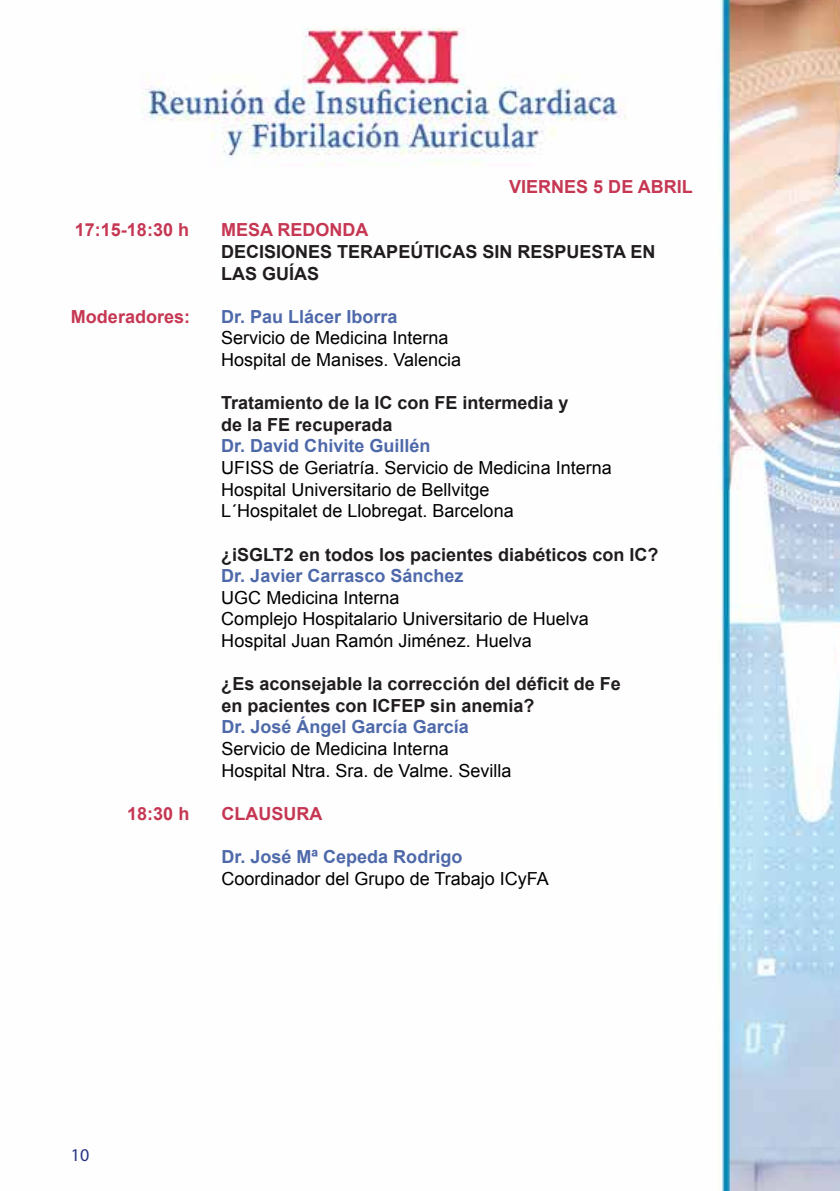
<style>
.page{position:relative;width:840px;height:1191px;background:#fff}
.page>*{position:absolute;margin:0;border:0;box-sizing:border-box;transform-origin:0 0}
.t1{font:18px/21.6px "Arial";color:#000}
.t2{font:700 18px/21.6px "Arial";color:#211d1e}
.t3{font:700 18px "Arial";color:#4e69aa}
.t4{font:700 18px "Arial";color:#c63753}
.t5{font:18px "Myriad Pro";color:#283583}
</style>
<div class="page">
<img style="left:142px;top:0;width:697px;height:1191px">
<p class="t4" style="left:509px;top:175px;width:185px">VIERNES 5 DE ABRIL</p>
<p class="t4" style="left:75px;top:218px;width:116px">17:15-18:30 h</p>
<p class="t4" style="left:221px;top:218px;width:149px">MESA REDONDA</p>
<p class="t2" style="left:221px;top:241px;width:436px">DECISIONES TERAPEÚTICAS SIN RESPUESTA EN<br>LAS GUÍAS</p>
<p class="t4" style="left:71px;top:305px;width:121px">Moderadores:</p>
<p class="t3" style="left:221px;top:305px;width:178px">Dr. Pau Llácer Iborra</p>
<p class="t1" style="left:221px;top:327px;width:241px">Servicio de Medicina Interna<br>Hospital de Manises. Valencia</p>
<p class="t2" style="left:221px;top:393px;width:349px">Tratamiento de la IC con FE intermedia y de la FE recuperada</p>
<p class="t3" style="left:221px;top:434px;width:211px">Dr. David Chivite Guillén</p>
<p class="t1" style="left:221px;top:457px;width:392px">UFISS de Geriatría. Servicio de Medicina Interna<br>Hospital Universitario de Bellvitge<br>L´Hospitalet de Llobregat. Barcelona</p>
<p class="t2" style="left:221px;top:544px;width:438px">¿iSGLT2 en todos los pacientes diabéticos con IC?</p>
<p class="t3" style="left:221px;top:564px;width:244px">Dr. Javier Carrasco Sánchez</p>
<p class="t1" style="left:221px;top:587px;width:369px">UGC Medicina Interna<br>Complejo Hospitalario Universitario de Huelva<br>Hospital Juan Ramón Jiménez. Huelva</p>
<p class="t2" style="left:221px;top:673px;width:401px">¿Es aconsejable la corrección del déficit de Fe en pacientes con ICFEP sin anemia?</p>
<p class="t3" style="left:221px;top:715px;width:249px">Dr. José Ángel García García</p>
<p class="t1" style="left:221px;top:738px;width:291px">Servicio de Medicina Interna<br>Hospital Ntra. Sra. de Valme. Sevilla</p>
<p class="t4" style="left:127px;top:801px;width:64px">18:30 h</p>
<p class="t4" style="left:221px;top:801px;width:102px">CLAUSURA</p>
<p class="t3" style="left:221px;top:845px;width:242px">Dr. José Mª Cepeda Rodrigo</p>
<p class="t1" style="left:221px;top:867px;width:329px">Coordinador del Grupo de Trabajo ICyFA</p>
<p class="t5" style="left:71px;top:1143px;width:20px">10</p>
</div>
